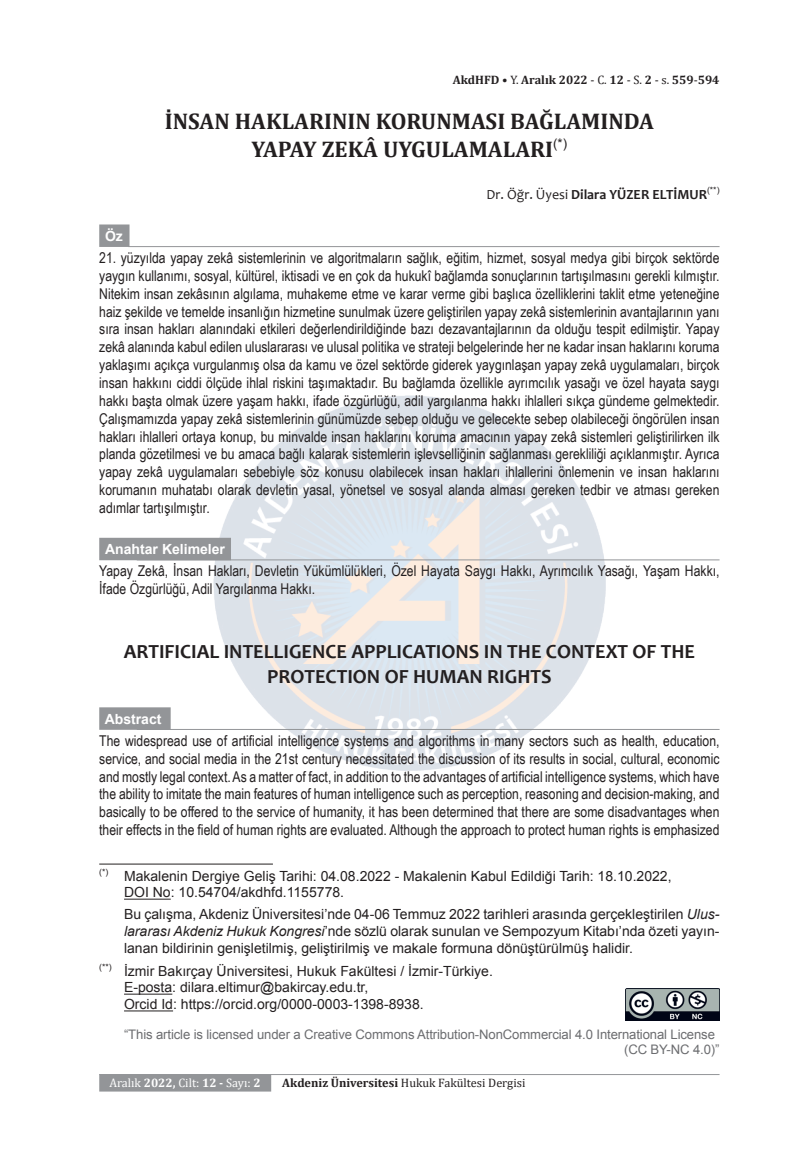
<style>
.page{position:relative;width:794px;height:1166px;background:#fff}
.page>*{position:absolute;margin:0;border:0;box-sizing:border-box;transform-origin:0 0}
.t1{font:700 22.75px/27.3px "Cambria";color:#231f20;text-align:center}
.t2{font:700 20.12px/24.2px "Candara";color:#231f20;text-align:center}
.t3{font:14.88px/17.8px "Arial Narrow";color:#231f20;text-align:justify}
.t4{font:14px/16.8px "Arial";color:#231f20}
.t5{font:700 14px "Candara";color:#231f20}
.t6{font:700 14px "Arial";color:#fff}
.t7{font:13.12px/15.8px "Arial";letter-spacing:-.01em;color:#6c6d70}
.t8{font:12.25px "Cambria";color:#231f20}
.t9{font:700 12.25px "Cambria";color:#231f20}
.t10{font:12.25px "Cambria";color:#fff}
.s1{font-weight:400}
.s2{font-style:italic}
.s3{font-weight:700}
</style>
<div class="page">
<hr style="left:99px;top:1074px;width:620px;height:1px;background:#939598">
<div style="left:99px;top:1074px;width:172px;height:17px;background:#939598"></div>
<img style="left:214px;top:395px;width:391px;height:376px">
<svg style="left:99px;top:224px;width:30px;height:23px"></svg>
<hr style="left:128px;top:246px;width:591px;height:1px;background:#939598">
<div style="left:99px;top:538px;width:132px;height:22px;background:#939598"></div>
<hr style="left:137px;top:559px;width:582px;height:1px;background:#939598">
<hr style="left:99px;top:863px;width:174px;height:1px;background:#231f20">
<hr style="left:124px;top:899px;width:47px;height:1px;background:#231f20">
<hr style="left:124px;top:993px;width:48px;height:1px;background:#231f20">
<hr style="left:124px;top:1010px;width:49px;height:1px;background:#231f20">
<img style="left:625px;top:989px;width:94px;height:31px">
<svg style="left:99px;top:707px;width:72px;height:23px;background:#95979a"></svg>
<hr style="left:137px;top:729px;width:582px;height:1px;background:#939598">
<p class="t9" style="left:453px;top:72px;width:268px">AkdHFD • <span class="s1">Y.</span> Aralık 2022 <span class="s1">- C.</span> 12 <span class="s1">- S.</span> 2 <span class="s1">- s.</span> 559<span class="s1">-</span>594</p>
<p class="t6" style="left:105px;top:227px;width:19px">Öz</p>
<h1 class="t1" style="left:165px;top:107px;width:490px">İNSAN HAKLARININ KORUNMASI BAĞLAMINDA<br>YAPAY ZEKÂ UYGULAMALARI<sup>(*)</sup></h1>
<p class="t5" style="left:486px;top:186px;width:234px"><span class="s1">Dr. Öğr. Üyesi</span> Dilara YÜZER ELTİMUR<sup>(**)</sup></p>
<p class="t3" style="left:99px;top:248px;width:622px">21. yüzyılda yapay zekâ sistemlerinin ve algoritmaların sağlık, eğitim, hizmet, sosyal medya gibi birçok sektörde yaygın kullanımı, sosyal, kültürel, iktisadi ve en çok da hukukî bağlamda sonuçlarının tartışılmasını gerekli kılmıştır.<br>Nitekim insan zekâsının algılama, muhakeme etme ve karar verme gibi başlıca özelliklerini taklit etme yeteneğine haiz şekilde ve temelde insanlığın hizmetine sunulmak üzere geliştirilen yapay zekâ sistemlerinin avantajlarının yanı sıra insan hakları alanındaki etkileri değerlendirildiğinde bazı dezavantajlarının da olduğu tespit edilmiştir. Yapay zekâ alanında kabul edilen uluslararası ve ulusal politika ve strateji belgelerinde her ne kadar insan haklarını koruma yaklaşımı açıkça vurgulanmış olsa da kamu ve özel sektörde giderek yaygınlaşan yapay zekâ uygulamaları, birçok insan hakkını ciddi ölçüde ihlal riskini taşımaktadır. Bu bağlamda özellikle ayrımcılık yasağı ve özel hayata saygı hakkı başta olmak üzere yaşam hakkı, ifade özgürlüğü, adil yargılanma hakkı ihlalleri sıkça gündeme gelmektedir.<br>Çalışmamızda yapay zekâ sistemlerinin günümüzde sebep olduğu ve gelecekte sebep olabileceği öngörülen insan hakları ihlalleri ortaya konup, bu minvalde insan haklarını koruma amacının yapay zekâ sistemleri geliştirilirken ilk planda gözetilmesi ve bu amaca bağlı kalarak sistemlerin işlevselliğinin sağlanması gerekliliği açıklanmıştır. Ayrıca yapay zekâ uygulamaları sebebiyle söz konusu olabilecek insan hakları ihlallerini önlemenin ve insan haklarını korumanın muhatabı olarak devletin yasal, yönetsel ve sosyal alanda alması gereken tedbir ve atması gereken adımlar tartışılmıştır.</p>
<p class="t6" style="left:105px;top:541px;width:121px">Anahtar Kelimeler</p>
<p class="t3" style="left:99px;top:561px;width:622px">Yapay Zekâ, İnsan Hakları, Devletin Yükümlülükleri, Özel Hayata Saygı Hakkı, Ayrımcılık Yasağı, Yaşam Hakkı,<br>İfade Özgürlüğü, Adil Yargılanma Hakkı.</p>
<h2 class="t2" style="left:124px;top:640px;width:573px">ARTIFICIAL INTELLIGENCE APPLICATIONS IN THE CONTEXT OF THE<br>PROTECTION OF HUMAN RIGHTS</h2>
<p class="t6" style="left:105px;top:710px;width:58px">Abstract</p>
<p class="t3" style="left:99px;top:731px;width:622px">The widespread use of artificial intelligence systems and algorithms in many sectors such as health, education, service, and social media in the 21st century necessitated the discussion of its results in social, cultural, economic and mostly legal context. As a matter of fact, in addition to the advantages of artificial intelligence systems, which have the ability to imitate the main features of human intelligence such as perception, reasoning and decision-making, and basically to be offered to the service of humanity, it has been determined that there are some disadvantages when their effects in the field of human rights are evaluated. Although the approach to protect human rights is emphasized</p>
<p class="t4" style="left:124px;top:867px;width:549px;text-indent:-25px"><sup>(*)</sup> Makalenin Dergiye Geliş Tarihi: 04.08.2022 - Makalenin Kabul Edildiği Tarih: 18.10.2022,<br>DOI No: 10.54704/akdhfd.1155778.</p>
<p class="t4" style="left:124px;top:906px;width:597px;text-align:justify">Bu çalışma, Akdeniz Üniversitesi’nde 04-06 Temmuz 2022 tarihleri arasında gerçekleştirilen <span class="s2">Ulus&shy;lararası Akdeniz Hukuk Kongresi</span>’nde sözlü olarak sunulan ve Sempozyum Kitabı’nda özeti yayın&shy;lanan bildirinin genişletilmiş, geliştirilmiş ve makale formuna dönüştürülmüş halidir.</p>
<p class="t4" style="left:124px;top:962px;width:370px;text-indent:-25px"><sup>(**)</sup> İzmir Bakırçay Üniversitesi, Hukuk Fakültesi / İzmir-Türkiye.<br>E-posta: dilara.eltimur@bakircay.edu.tr,<br>Orcid Id: https://orcid.org/0000-0003-1398-8938.</p>
<p class="t7" style="left:624px;top:1026px;width:97px;text-indent:-500px">“This article is licensed under a Creative Commons Attribution-NonCommercial 4.0 International License (CC BY-NC 4.0)”</p>
<p class="t10" style="left:109px;top:1076px;width:153px">Aralık <span class="s3">2022,</span> Cilt: <span class="s3">12 -</span> Sayı: <span class="s3">2</span></p>
<p class="t8" style="left:282px;top:1076px;width:245px"><span class="s3">Akdeniz Üniversitesi</span> Hukuk Fakültesi Dergisi</p>
</div>
